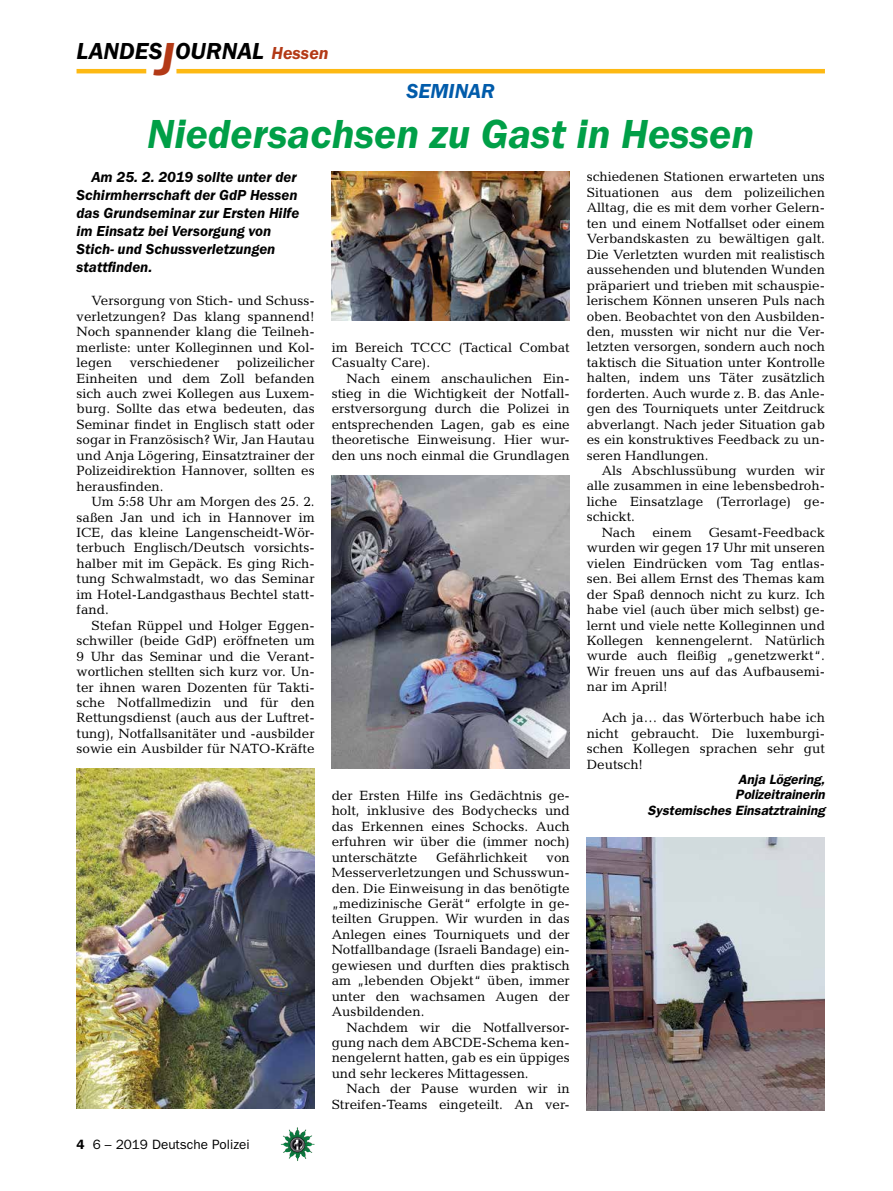
<style>
.page{position:relative;width:893px;height:1191px;background:#fff}
.page>*{position:absolute;margin:0;border:0;box-sizing:border-box;transform-origin:0 0}
.t1{font:italic 600 42px "Franklin Gothic Itc T";color:#009f47}
.t2{font:italic 600 24px "Franklin Gothic Itc T";color:#000}
.t3{font:italic 600 21px "Franklin Gothic Itc T";color:#005baa}
.t4{font:italic 600 15px/18px "Franklin Gothic Itc T";color:#000}
.t5{font:13.5px/15.5px "Candida";color:#000;text-align:justify}
.t6{font:italic 600 13.5px/15.5px "Franklin Gothic";color:#000;text-align:right}
.t7{font:13.5px "Franklin Gothic";color:#000}
.s1{font-size:48px;color:#b33916}
.s2{font-size:18px;color:#b33916}
.s3{font-weight:600}
</style>
<div class="page">
<hr style="left:77px;top:69px;width:69px;height:4px;background:#fdb913">
<hr style="left:176px;top:69px;width:649px;height:4px;background:#fdb913">
<img style="left:281px;top:1128px;width:16px;height:24px">
<img style="left:332px;top:171px;width:238px;height:150px">
<img style="left:77px;top:769px;width:238px;height:340px">
<img style="left:332px;top:475px;width:238px;height:294px">
<img style="left:587px;top:838px;width:238px;height:272px">
<h2 class="t2" style="left:77px;top:37px;width:254px">LANDES<span class="s1">J</span>OURNAL <span class="s2">Hessen</span></h2>
<h3 class="t3" style="left:406px;top:79px;width:55px">Seminar</h3>
<h1 class="t1" style="left:147px;top:109px;width:609px">Niedersachsen zu Gast in Hessen</h1>
<p class="t4" style="left:77px;top:167px;width:224px;text-indent:15px">Am 25. 2. 2019 sollte unter der<br>Schirmherrschaft der GdP Hessen das Grundseminar zur Ersten Hilfe im Einsatz bei Versorgung von<br>Stich- und Schussverletzungen stattfinden.</p>
<p class="t5" style="left:77px;top:293px;width:240px;text-indent:15px">Versorgung von Stich- und Schuss&shy;verletzungen? Das klang spannend!<br>Noch spannender klang die Teilneh&shy;merliste: unter Kolleginnen und Kol&shy;legen</p>
<p class="t5" style="left:77px;top:355px;width:240px;text-indent:160px">polizeilicher Einheiten und dem Zoll befanden sich auch zwei Kollegen aus Luxem&shy;burg. Sollte das etwa bedeuten, das Seminar findet in Englisch statt oder sogar in Französisch? Wir, Jan Hautau und Anja Lögering, Einsatztrainer der Polizeidirektion Hannover, sollten es herausfinden.</p>
<p class="t5" style="left:77px;top:494px;width:240px;text-indent:15px">Um 5:58 Uhr am Morgen des 25. 2. saßen Jan und ich in Hannover im ICE, das kleine Langenscheidt-Wör&shy;terbuch Englisch/Deutsch vorsichts&shy;halber mit im Gepäck. Es ging Rich&shy;tung Schwalmstadt, wo das Seminar im Hotel-Landgasthaus Bechtel statt&shy;fand.</p>
<p class="t5" style="left:77px;top:617px;width:240px;text-indent:15px">Stefan Rüppel und Holger Eggen&shy;schwiller (beide GdP) eröffneten um 9 Uhr das Seminar und die Verant&shy;wortlichen stellten sich kurz vor. Un&shy;ter ihnen waren Dozenten für Takti&shy;sche Notfallmedizin und für den Rettungsdienst (auch aus der Luftret&shy;tung), Notfallsanitäter und -ausbilder sowie ein Ausbilder für NATO-Kräfte</p>
<p class="t5" style="left:130px;top:355px;width:91px">verschiedener</p>
<p class="t7" style="left:77px;top:1136px;width:175px"><span class="s3">4</span> 6 – 2019 Deutsche Polizei</p>
<p class="t5" style="left:332px;top:339px;width:240px">im Bereich TCCC (Tactical Combat<br>Casualty Care).</p>
<p class="t5" style="left:332px;top:370px;width:240px;text-indent:15px">Nach einem anschaulichen Ein&shy;stieg in die Wichtigkeit der Notfall&shy;erstversorgung durch die Polizei in entsprechenden Lagen, gab es eine theoretische Einweisung. Hier wur&shy;den uns noch einmal die Grundlagen</p>
<p class="t5" style="left:332px;top:787px;width:240px">der Ersten Hilfe ins Gedächtnis ge&shy;holt, inklusive des Bodychecks und das Erkennen eines Schocks. Auch erfuhren wir über die (immer noch) unterschätzte</p>
<p class="t5" style="left:436px;top:849px;width:93px">Gefährlichkeit</p>
<p class="t5" style="left:332px;top:849px;width:240px;text-indent:215px">von Messerverletzungen und Schusswun&shy;den. Die Einweisung in das benötigte „medizinische Gerät“ erfolgte in ge&shy;teilten Gruppen. Wir wurden in das Anlegen eines Tourniquets und der Notfallbandage (Israeli Bandage) ein&shy;gewiesen und durften dies praktisch am „lebenden Objekt“ üben, immer unter den wachsamen Augen der Ausbildenden.</p>
<p class="t5" style="left:332px;top:1019px;width:240px;text-indent:15px">Nachdem wir die Notfallversor&shy;gung nach dem ABCDE-Schema ken&shy;nengelernt hatten, gab es ein üppiges und sehr leckeres Mittagessen.</p>
<p class="t5" style="left:332px;top:1081px;width:240px;text-align:right">Nach der Pause wurden wir in<br>Streifen-Teams eingeteilt. An ver-</p>
<p class="t5" style="left:587px;top:169px;width:240px">schiedenen Stationen erwarteten uns Situationen aus dem polizeilichen Alltag, die es mit dem vorher Gelern&shy;ten und einem Notfallset oder einem Verbandskasten zu bewältigen galt.<br>Die Verletzten wurden mit realistisch aussehenden und blutenden Wunden präpariert und trieben mit schauspie&shy;lerischem Können unseren Puls nach oben. Beobachtet von den Ausbilden&shy;den, mussten wir nicht nur die Ver&shy;letzten versorgen, sondern auch noch taktisch die Situation unter Kontrolle halten, indem uns Täter zusätzlich forderten. Auch wurde z. B. das Anle&shy;gen des Tourniquets unter Zeitdruck abverlangt. Nach jeder Situation gab es ein konstruktives Feedback zu un&shy;seren Handlungen.</p>
<p class="t5" style="left:602px;top:463px;width:225px">Als Abschlussübung wurden wir</p>
<p class="t5" style="left:587px;top:478px;width:240px">alle zusammen in eine lebensbedroh-</p>
<p class="t5" style="left:587px;top:493px;width:240px">liche Einsatzlage (Terrorlage) ge-</p>
<p class="t5" style="left:587px;top:509px;width:50px">schickt.</p>
<p class="t5" style="left:602px;top:524px;width:35px">Nach</p>
<p class="t5" style="left:652px;top:524px;width:41px">einem</p>
<p class="t5" style="left:587px;top:524px;width:240px;text-indent:122px">Gesamt-Feedback wurden wir gegen 17 Uhr mit unseren vielen Eindrücken vom Tag entlas&shy;sen. Bei allem Ernst des Themas kam der Spaß dennoch nicht zu kurz. Ich habe viel (auch über mich selbst) ge&shy;lernt und viele nette Kolleginnen und Kollegen kennengelernt. Natürlich wurde auch fleißig „genetzwerkt“.<br>Wir freuen uns auf das Aufbausemi&shy;nar im April!</p>
<p class="t5" style="left:587px;top:710px;width:240px;text-indent:15px">Ach ja… das Wörterbuch habe ich nicht gebraucht. Die luxemburgi&shy;schen Kollegen sprachen sehr gut Deutsch!</p>
<p class="t6" style="left:647px;top:771px;width:179px">Anja Lögering,<br>Polizeitrainerin<br>Systemisches Einsatztraining</p>
</div>
